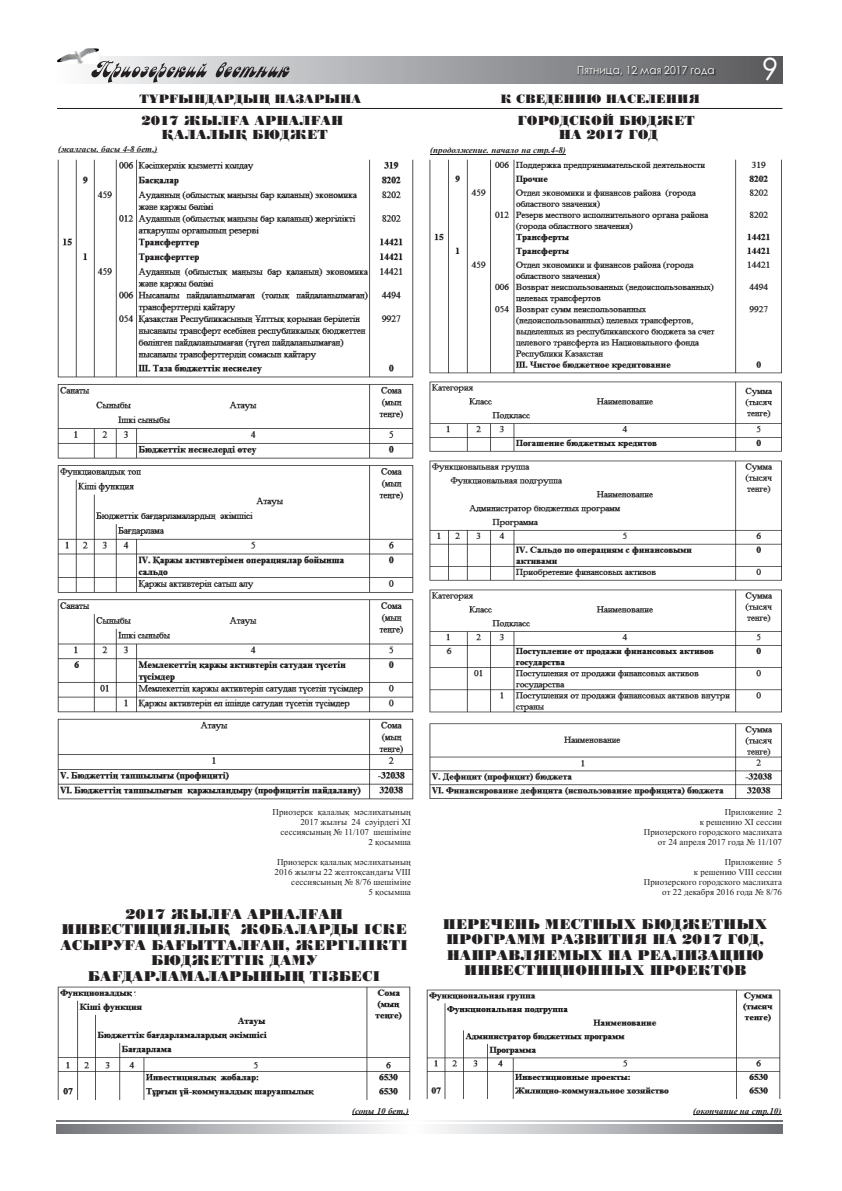
<style>
.page{position:relative;width:842px;height:1191px;background:#fff}
.page>*{position:absolute;margin:0;border:0;box-sizing:border-box;transform-origin:0 0}
.t1{font:30.6px "Century Gothic";color:#fff;scale:.95 1}
.t2{font:30.6px "Century Gothic";color:#fff;scale:.96 1}
.t3{font:14px/15.5px "KZ Poster";color:#231f20;text-align:center}
.t4{font:13px/13.8px "KZ Poster";color:#231f20;text-align:center}
.t5{font:12px "KZ Poster";color:#231f20}
.t6{font:10.9px "Century Gothic";color:#fff;scale:.95 1}
.t7{font:10.9px "Century Gothic";color:#fff;scale:.96 1}
.t8{font:9px/10px "Times New Roman";color:#231f20;text-align:right}
.t9{font:italic 700 9px "Times New Roman";color:#231f20}
</style>
<div class="page">
<div style="left:57px;top:56px;width:725px;height:27px;background:linear-gradient(to right,#f9fafc,#57585c)"></div>
<img style="left:58px;top:48px;width:41px;height:16px">
<svg style="left:91px;top:61px;width:199px;height:22px;background:#acacad"></svg>
<img style="left:578px;top:66px;width:138px;height:11px">
<svg style="left:57px;top:1124px;width:725px;height:9px;background:#b9babc"></svg>
<svg style="left:57px;top:1120px;width:725px;height:1px"></svg>
<hr style="left:58px;top:108px;width:724px;height:1px;background:#231f20">
<hr style="left:58px;top:152px;width:65px;height:1px;background:#231f20">
<svg style="left:123px;top:152px;width:35px;height:1px"></svg>
<img style="left:58px;top:986px;width:353px;height:113px">
<img style="left:429px;top:160px;width:352px;height:638px">
<img style="left:426px;top:989px;width:355px;height:110px">
<hr style="left:693px;top:1114px;width:88px;height:1px;background:#231f20">
<hr style="left:352px;top:1114px;width:57px;height:1px;background:#231f20">
<hr style="left:430px;top:154px;width:136px;height:1px;background:#231f20">
<img style="left:58px;top:159px;width:356px;height:641px">
<p class="t7" style="left:577px;top:66px;width:145px">Пятница, 12 мая 2017 года</p>
<h1 class="t2" style="left:762px;top:58px;width:18px">9</h1>
<p class="t6" style="left:560px;top:67px;width:175px">Пятница, 13 сентября 2013 года</p>
<h1 class="t1" style="left:750px;top:60px;width:30px">373</h1>
<h3 class="t5" style="left:139px;top:94px;width:223px">ТҰРҒЫНДАРДЫҢ НАЗАРЫНА</h3>
<h3 class="t5" style="left:500px;top:94px;width:201px">К СВЕДЕНИЮ НАСЕЛЕНИЯ</h3>
<h3 class="t4" style="left:517px;top:115px;width:179px">ГОРОДСКОЙ БЮДЖЕТ<br>НА 2017 ГОД</h3>
<h3 class="t4" style="left:141px;top:114px;width:204px;line-height:14.4px">2017 ЖЫЛҒА АРНАЛҒАН<br>ҚАЛАЛЫҚ БЮДЖЕТ</h3>
<p class="t9" style="left:58px;top:146px;width:101px">(жалғасы. басы 4-8 бет.)</p>
<p class="t9" style="left:430px;top:147px;width:137px">(продолжение. начало на стр.4-8)</p>
<p class="t8" style="left:272px;top:807px;width:140px">Приозерск қалалық мәслихатының<br>2017 жылғы 24 сәуірдегі ХI сессиясының № 11/107 шешіміне<br>2 қосымша</p>
<p class="t8" style="left:275px;top:857px;width:138px">Приозерск қалалық мәслихатының<br>2016 жылғы 22 желтоқсандағы VIII сессиясының № 8/76 шешіміне<br>5 қосымша</p>
<h2 class="t3" style="left:60px;top:907px;width:349px">2017 ЖЫЛҒА АРНАЛҒАН<br>ИНВЕСТИЦИЯЛЫҚ ЖОБАЛАРДЫ ІСКЕ<br>АСЫРУҒА БАҒЫТТАЛҒАН, ЖЕРГІЛІКТІ<br>БЮДЖЕТТІК ДАМУ<br>БАҒДАРЛАМАЛАРЫНЫҢ ТІЗБЕСІ</h2>
<p class="t8" style="left:644px;top:808px;width:140px">Приложение 2<br>к решению XI сессии<br>Приозерского городского маслихата от 24 апреля 2017 года № 11/107</p>
<p class="t8" style="left:644px;top:857px;width:140px">Приложение 5<br>к решению VIII сессии<br>Приозерского городского маслихата от 22 декабря 2016 года № 8/76</p>
<h2 class="t3" style="left:443px;top:917px;width:326px">ПЕРЕЧЕНЬ МЕСТНЫХ БЮДЖЕТНЫХ<br>ПРОГРАММ РАЗВИТИЯ НА 2017 ГОД,<br>НАПРАВЛЯЕМЫХ НА РЕАЛИЗАЦИЮ<br>ИНВЕСТИЦИОННЫХ ПРОЕКТОВ</h2>
<p class="t9" style="left:352px;top:1107px;width:58px">(соңы 10 бет.)</p>
<p class="t9" style="left:693px;top:1107px;width:90px">(окончание на стр.10)</p>
</div>
